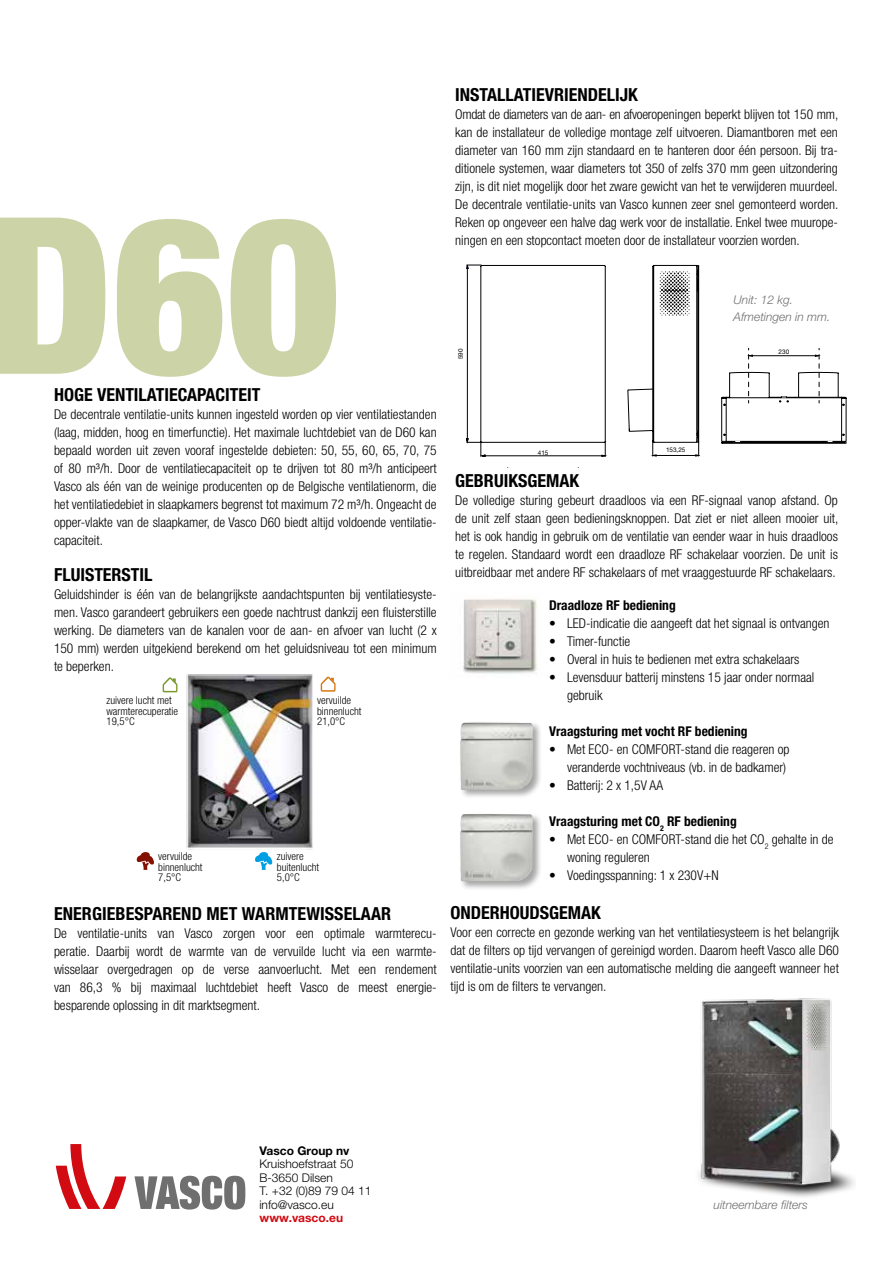
<style>
.page{position:relative;width:893px;height:1263px;background:#fff}
.page>*{position:absolute;margin:0;border:0;box-sizing:border-box;transform-origin:0 0}
.t1{font:900 condensed 218.7px "Helvetica Neue LT Std";color:#c0c892}
.t2{font:700 condensed 18px "Helvetica Neue LT Std";color:#000}
.t3{font:300 condensed 13.5px/18px "Helvetica Neue LT Std";color:#000;text-align:justify}
.t4{font:700 condensed 13.5px "Helvetica Neue LT Std";color:#000}
.t5{font:300 12px/13.5px "Helvetica Neue LTW1 G";color:#000}
.t6{font:italic 300 12px "Helvetica Neue LT Std";color:#706f6f}
.t7{font:700 12px "Helvetica Neue LTW1 G";color:#000}
.t8{font:700 12px "Helvetica Neue LTW1 G";color:#d20a11}
.t9{font:300 condensed 10.8px/10.8px "Helvetica Neue LT Std";color:#000}
.t10{font:6.3px "Helvetica Neue LT Std";color:#020203}
</style>
<div class="page">
<svg style="left:136px;top:852px;width:18px;height:18px"></svg>
<svg style="left:255px;top:858px;width:17px;height:12px"></svg>
<img style="left:162px;top:674px;width:174px;height:184px">
<svg style="left:466px;top:265px;width:141px;height:192px"></svg>
<svg style="left:721px;top:348px;width:126px;height:96px"></svg>
<svg style="left:627px;top:265px;width:73px;height:192px"></svg>
<img style="left:463px;top:599px;width:74px;height:75px">
<div style="left:458px;top:721px;width:84px;height:79px;background:#000;opacity:.35"></div>
<img style="left:460px;top:723px;width:73px;height:67px">
<div style="left:458px;top:812px;width:84px;height:78px;background:#000;opacity:.35"></div>
<img style="left:460px;top:814px;width:73px;height:67px">
<img style="left:698px;top:998px;width:157px;height:199px">
<svg style="left:56px;top:1144px;width:70px;height:65px"></svg>
<svg style="left:134px;top:1176px;width:111px;height:33px"></svg>
<h1 class="t1" style="left:-13px;top:161px;width:354px">D60</h1>
<h2 class="t2" style="left:54px;top:383px;width:208px">HOGE VENTILATIECAPACITEIT</h2>
<p class="t3" style="left:54px;top:405px;width:384px">De decentrale ventilatie-units kunnen ingesteld worden op vier ventilatiestanden (laag, midden, hoog en timerfunctie). Het maximale luchtdebiet van de D60 kan bepaald worden uit zeven vooraf ingestelde debieten: 50, 55, 60, 65, 70, 75 of 80 m³/h. Door de ventilatiecapaciteit op te drijven tot 80 m³/h anticipeert Vasco als één van de weinige producenten op de Belgische ventilatienorm, die het ventilatiedebiet in slaapkamers begrenst tot maximum 72 m³/h. Ongeacht de opper-vlakte van de slaapkamer, de Vasco D60 biedt altijd voldoende ventilatie&shy;capaciteit.</p>
<h2 class="t2" style="left:54px;top:563px;width:100px">FLUISTERSTIL</h2>
<p class="t3" style="left:54px;top:585px;width:384px">Geluidshinder is één van de belangrijkste aandachtspunten bij ventilatiesyste&shy;men. Vasco garandeert gebruikers een goede nachtrust dankzij een fluisterstille werking. De diameters van de kanalen voor de aan- en afvoer van lucht (2 x 150 mm) werden uitgekiend berekend om het geluidsniveau tot een minimum te beperken.</p>
<p class="t9" style="left:107px;top:694px;width:73px">zuivere lucht met warmterecuperatie<br>19,5°C</p>
<p class="t9" style="left:158px;top:850px;width:46px">vervuilde binnenlucht<br>7,5°C</p>
<p class="t9" style="left:317px;top:694px;width:46px">vervuilde binnenlucht<br>21,0°C</p>
<p class="t9" style="left:277px;top:850px;width:44px">zuivere buitenlucht<br>5,0°C</p>
<h2 class="t2" style="left:54px;top:902px;width:339px">ENERGIEBESPAREND MET WARMTEWISSELAAR</h2>
<p class="t3" style="left:54px;top:924px;width:384px">De ventilatie-units van Vasco zorgen voor een optimale warmterecu&shy;peratie. Daarbij wordt de warmte van de vervuilde lucht via een warmte&shy;wisselaar overgedragen op de verse aanvoerlucht. Met een rendement van 86,3 % bij maximaal luchtdebiet heeft Vasco de meest energie&shy;besparende oplossing in dit marktsegment.</p>
<h2 class="t2" style="left:455px;top:84px;width:184px">INSTALLATIEVRIENDELIJK</h2>
<p class="t3" style="left:455px;top:105px;width:385px">Omdat de diameters van de aan- en afvoeropeningen beperkt blijven tot 150 mm, kan de installateur de volledige montage zelf uitvoeren. Diamantboren met een diameter van 160 mm zijn standaard en te hanteren door één persoon. Bij tra&shy;ditionele systemen, waar diameters tot 350 of zelfs 370 mm geen uitzondering zijn, is dit niet mogelijk door het zware gewicht van het te verwijderen muurdeel.<br>De decentrale ventilatie-units van Vasco kunnen zeer snel gemonteerd worden.<br>Reken op ongeveer een halve dag werk voor de installatie. Enkel twee muurope&shy;ningen en een stopcontact moeten door de installateur voorzien worden.</p>
<p class="t6" style="left:733px;top:293px;width:61px">Unit: 12 kg.</p>
<p class="t10" style="left:457px;top:359px;width:12px;rotate:-90deg">590</p>
<p class="t6" style="left:733px;top:309px;width:99px">Afmetingen in mm.</p>
<p class="t10" style="left:779px;top:348px;width:12px">230</p>
<p class="t10" style="left:666px;top:446px;width:21px">153,25</p>
<p class="t10" style="left:526px;top:449px;width:24px">415 415</p>
<p class="t10" style="left:526px;top:469px;width:24px">230 230</p>
<h2 class="t2" style="left:455px;top:469px;width:125px">GEBRUIKSGEMAK</h2>
<p class="t3" style="left:455px;top:491px;width:385px">De volledige sturing gebeurt draadloos via een RF-signaal vanop afstand. Op de unit zelf staan geen bedieningsknoppen. Dat ziet er niet alleen mooier uit, het is ook handig in gebruik om de ventilatie van eender waar in huis draadloos te regelen. Standaard wordt een draadloze RF schakelaar voorzien. De unit is uitbreidbaar met andere RF schakelaars of met vraaggestuurde RF schakelaars.</p>
<p class="t4" style="left:549px;top:597px;width:128px">Draadloze RF bediening</p>
<p class="t3" style="left:549px;top:614px;width:282px">• LED-indicatie die aangeeft dat het signaal is ontvangen</p>
<p class="t3" style="left:549px;top:632px;width:83px">• Timer-functie</p>
<p class="t3" style="left:549px;top:650px;width:252px">• Overal in huis te bedienen met extra schakelaars</p>
<p class="t3" style="left:567px;top:668px;width:249px;text-indent:-18px">• Levensduur batterij minstens 15 jaar onder normaal gebruik</p>
<p class="t4" style="left:549px;top:723px;width:200px">Vraagsturing met vocht RF bediening</p>
<p class="t3" style="left:549px;top:740px;width:242px;text-align:right">• Met ECO- en COMFORT-stand die reageren op veranderde vochtniveaus (vb. in de badkamer)</p>
<p class="t3" style="left:549px;top:776px;width:116px">• Batterij: 2 x 1,5V AA</p>
<p class="t4" style="left:549px;top:813px;width:189px">Vraagsturing met CO<sub>2</sub> RF bediening</p>
<p class="t3" style="left:567px;top:830px;width:268px;text-indent:-18px">• Met ECO- en COMFORT-stand die het CO<sub>2</sub> gehalte in de woning reguleren</p>
<p class="t3" style="left:549px;top:866px;width:171px">• Voedingsspanning: 1 x 230V+N</p>
<h2 class="t2" style="left:450px;top:902px;width:152px">ONDERHOUDSGEMAK</h2>
<p class="t3" style="left:450px;top:923px;width:390px">Voor een correcte en gezonde werking van het ventilatiesysteem is het belangrijk dat de filters op tijd vervangen of gereinigd worden. Daarom heeft Vasco alle D60 ventilatie-units voorzien van een automatische melding die aangeeft wanneer het tijd is om de filters te vervangen.</p>
<p class="t7" style="left:259px;top:1143px;width:92px">Vasco Group nv</p>
<p class="t5" style="left:259px;top:1157px;width:114px">Kruishoefstraat 50<br>B-3650 Dilsen<br>T. +32 (0)89 79 04 11 info@vasco.eu</p>
<p class="t8" style="left:259px;top:1210px;width:85px">www.vasco.eu</p>
<p class="t6" style="left:714px;top:1197px;width:96px">uitneembare filters</p>
</div>
